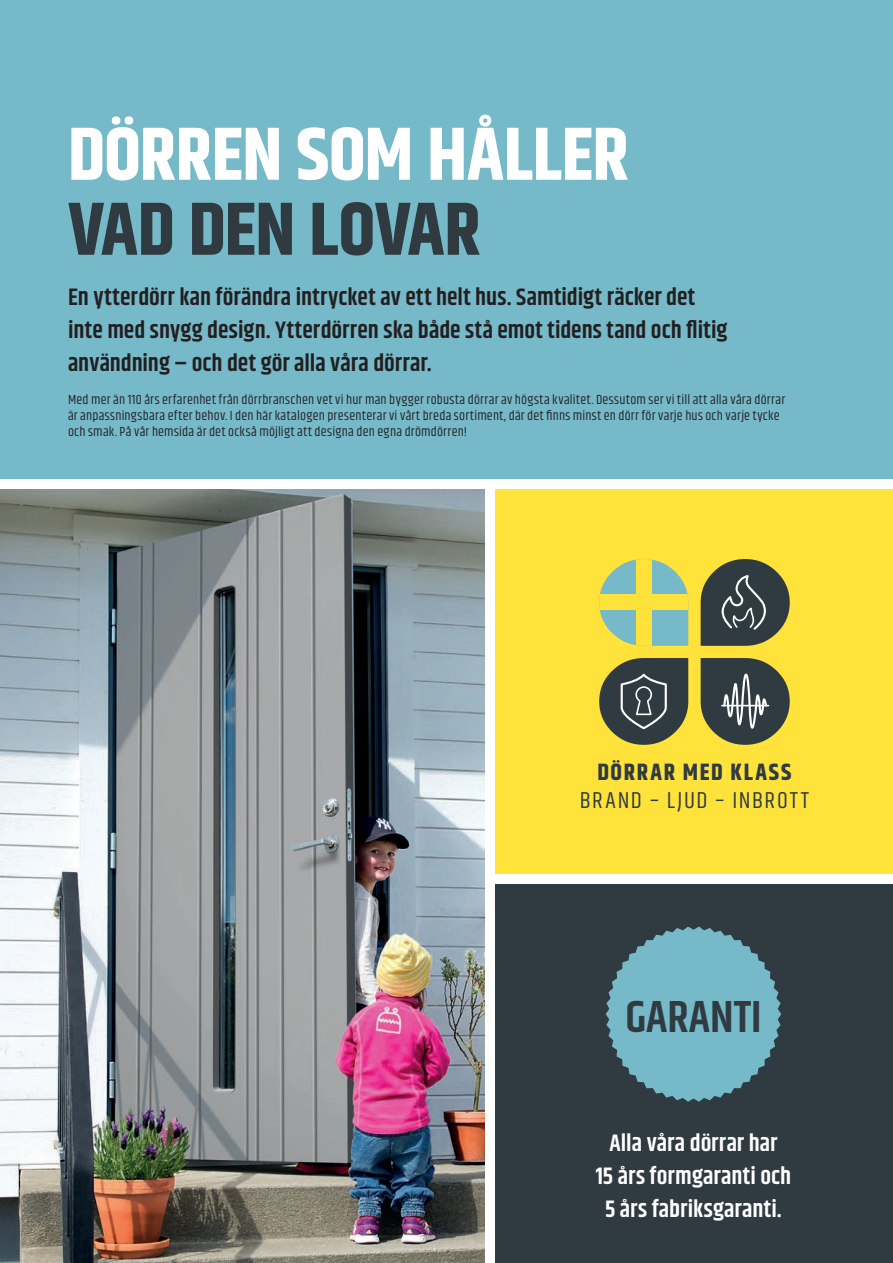
<style>
.page{position:relative;width:893px;height:1263px;background:#fff}
.page>*{position:absolute;margin:0;border:0;box-sizing:border-box;transform-origin:0 0}
.t1{font:700 75px "Khand";letter-spacing:-.005em;color:#fff}
.t2{font:700 75px "Khand";letter-spacing:-.01em;color:#2f3b41}
.t3{font:600 45.3px "Khand";color:#2f3b41}
.t4{font:600 24px/33px "Khand";letter-spacing:.005em;color:#231f20}
.t5{font:600 24px/33px "Khand";letter-spacing:.005em;color:#fff;text-align:center}
.t6{font:23.55px "Khand";letter-spacing:.065em;color:#2f3b41}
.t7{font:700 23.55px "Khand";letter-spacing:.08em;color:#2f3b41}
.t8{font:13.5px/16.2px "Khand";letter-spacing:.02em;color:#231f20}
</style>
<div class="page">
<div style="left:0;top:0;width:893px;height:478px;background:#76b9c8"></div>
<img style="left:0;top:489px;width:485px;height:774px">
<div style="left:495px;top:489px;width:398px;height:385px;background:#ffe23a"></div>
<div style="left:495px;top:884px;width:398px;height:379px;background:#2f3b41"></div>
<svg style="left:606px;top:926px;width:175px;height:176px"></svg>
<svg style="left:701px;top:658px;width:89px;height:87px"></svg>
<hr style="left:722px;top:705px;width:46px;height:1px;background:#fff">
<svg style="left:701px;top:559px;width:89px;height:87px"></svg>
<svg style="left:599px;top:658px;width:89px;height:87px"></svg>
<svg style="left:599px;top:559px;width:89px;height:87px"></svg>
<div style="left:599px;top:595px;width:89px;height:15px;background:#ffe23a"></div>
<div style="left:636px;top:559px;width:15px;height:87px;background:#ffe23a"></div>
<h1 class="t1" style="left:68px;top:101px;width:562px">DÖRREN SOM HÅLLER</h1>
<h1 class="t2" style="left:68px;top:176px;width:414px">VAD DEN LOVAR</h1>
<h3 class="t4" style="left:68px;top:282px;width:661px">En ytterdörr kan förändra intrycket av ett helt hus. Samtidigt räcker det inte med snygg design. Ytterdörren ska både stå emot tidens tand och flitig användning – och det gör alla våra dörrar.</h3>
<p class="t8" style="left:68px;top:392px;width:719px">Med mer än 110 års erfarenhet från dörrbranschen vet vi hur man bygger robusta dörrar av högsta kvalitet. Dessutom ser vi till att alla våra dörrar är anpassningsbara efter behov. I den här katalogen presenterar vi vårt breda sortiment, där det finns minst en dörr för varje hus och varje tycke och smak. På vår hemsida är det också möjligt att designa den egna drömdörren!</p>
<h3 class="t7" style="left:597px;top:755px;width:196px">DÖRRAR MED KLASS</h3>
<h3 class="t6" style="left:580px;top:786px;width:231px">BRAND – LJUD – INBROTT</h3>
<h2 class="t3" style="left:625px;top:986px;width:138px">GARANTI</h2>
<h3 class="t5" style="left:596px;top:1127px;width:197px">Alla våra dörrar har<br>15 års formgaranti och<br>5 års fabriksgaranti.</h3>
</div>
